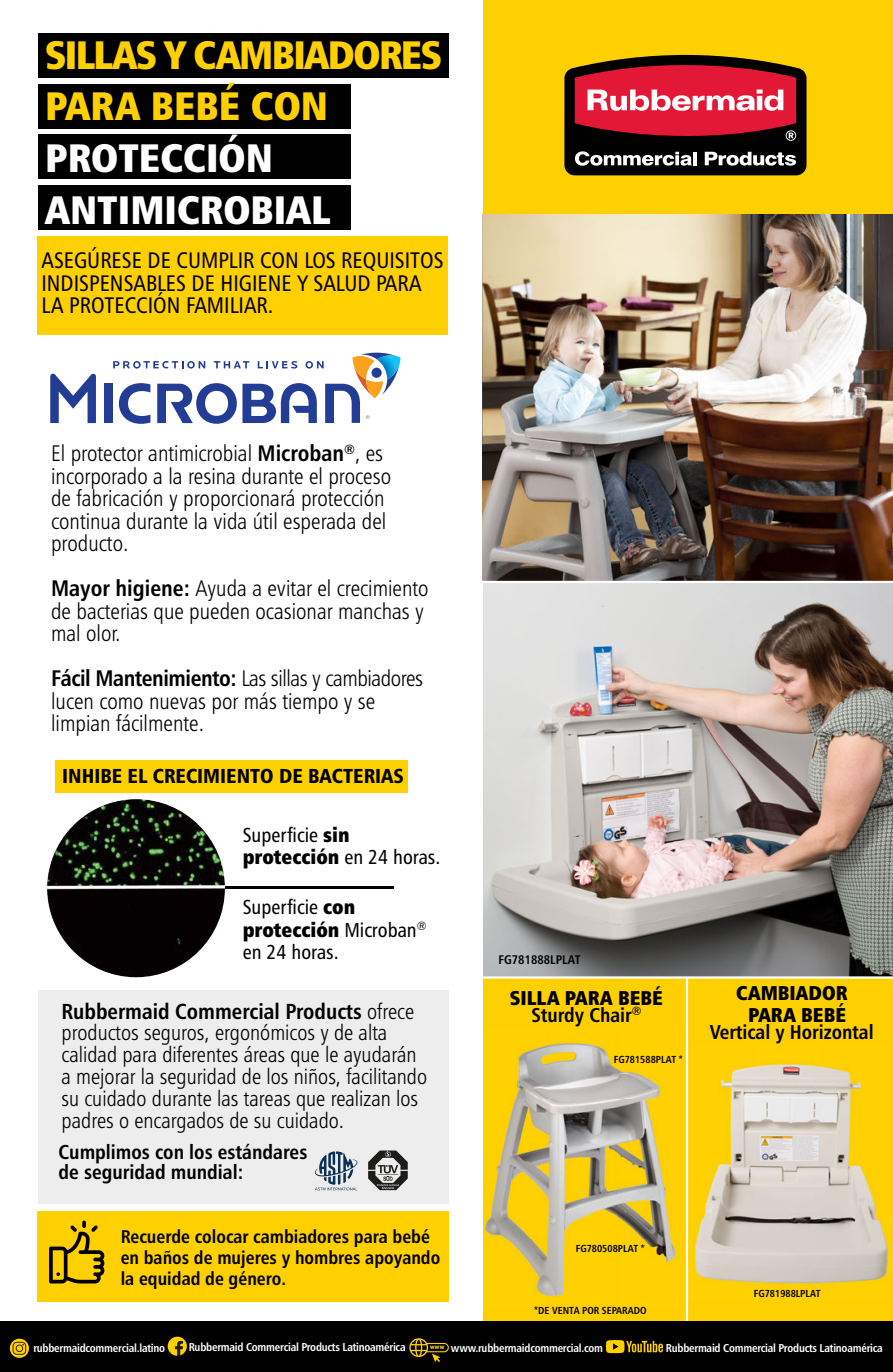
<style>
.page{position:relative;width:893px;height:1372px;background:#fff}
.page>*{position:absolute;margin:0;border:0;box-sizing:border-box;transform-origin:0 0}
.t1{font:39.82px/51.5px "Humanist 777 BT Extra Black Cond B";letter-spacing:-.04em;color:#ffd000}
.t2{font:39.82px/51.5px "Humanist 777 BT Extra Black Cond B";color:#fff}
.t3{font:22.5px/22.5px "Humanist 777 BT Light Condensed B";color:#000}
.t4{font:22.5px/22.5px "Humanist 777 BT Roman Condensed B";color:#000}
.t5{font:21.82px/21.8px "Humanist 777 BT Light Condensed B";color:#000}
.t6{font:21.82px "Humanist 777 BT Bold Condensed B";color:#000}
.t7{font:20.25px "Humanist 777 BT Extra Black Cond B";color:#000}
.t8{font:20.25px "Humanist 777 BT Roman Condensed B";color:#000}
.t9{font:20.25px "Humanist 777 BT Black Condensed B";color:#000}
.t10{font:20.03px/19.6px "Humanist 777 BT Bold Condensed B";color:#000}
.t11{font:20.03px/21.8px "Humanist 777 BT Extra Black Cond B";color:#000;text-align:center}
.t12{font:18.45px/20.9px "Humanist 777 BT Bold Condensed B";color:#000}
.t13{font:12.6px "Humanist 777 BT Bold Condensed B";color:#000}
.t14{font:11.47px "Humanist 777 BT Bold Condensed B";letter-spacing:-.02em;color:#fff}
.t15{font:10.12px "Humanist 777 BT Bold Condensed B";color:#000}
.s1{font-family:"Humanist 777 BT Bold Condensed B"}
.s2{font-family:"Humanist 777 BT Extra Black Cond B"}
.s3{font-family:"Humanist 777 BT Roman Condensed B"}
.s4{font-family:"Humanist 777 BT Light Condensed B"}
</style>
<div class="page">
<div style="left:483px;top:0;width:410px;height:1323px;background:#ffd000"></div>
<svg style="left:564px;top:54px;width:242px;height:121px;background:#883435"></svg>
<img style="left:483px;top:215px;width:410px;height:761px">
<div style="left:687px;top:976px;width:206px;height:357px;background:#ffd000"></div>
<img style="left:515px;top:1043px;width:147px;height:56px">
<img style="left:484px;top:1099px;width:183px;height:140px">
<img style="left:506px;top:1239px;width:161px;height:58px">
<img style="left:667px;top:1046px;width:222px;height:254px">
<img style="left:685px;top:1046px;width:1px;height:254px">
<hr style="left:686px;top:977px;width:2px;height:344px;background:#fff">
<hr style="left:481px;top:581px;width:412px;height:2px;background:#fff">
<hr style="left:482px;top:976px;width:411px;height:2px;background:#fff">
<div style="left:38px;top:990px;width:411px;height:213px;background:#ededed"></div>
<div style="left:0;top:1321px;width:892px;height:50px;background:#000"></div>
<svg style="left:168px;top:1336px;width:19px;height:19px"></svg>
<svg style="left:10px;top:1338px;width:19px;height:19px"></svg>
<svg style="left:13px;top:1341px;width:13px;height:13px"></svg>
<svg style="left:409px;top:1338px;width:40px;height:23px"></svg>
<svg style="left:606px;top:1340px;width:57px;height:12px"></svg>
<div style="left:39px;top:33px;width:410px;height:45px;background:#000"></div>
<div style="left:39px;top:134px;width:312px;height:45px;background:#000"></div>
<div style="left:39px;top:185px;width:312px;height:45px;background:#000"></div>
<div style="left:39px;top:84px;width:312px;height:45px;background:#000"></div>
<div style="left:55px;top:760px;width:353px;height:32px;background:#ffd000"></div>
<img style="left:47px;top:799px;width:178px;height:178px;border-radius:89px">
<hr style="left:225px;top:885px;width:168px;height:3px;background:#000">
<svg style="left:315px;top:1151px;width:42px;height:39px"></svg>
<svg style="left:368px;top:1150px;width:40px;height:40px"></svg>
<div style="left:38px;top:236px;width:410px;height:98px;background:#ffd000"></div>
<div style="left:104px;top:384px;width:9px;height:39px;background:#243d94"></div>
<svg style="left:50px;top:373px;width:46px;height:50px"></svg>
<svg style="left:113px;top:352px;width:288px;height:72px"></svg>
<div style="left:37px;top:1211px;width:412px;height:90px;background:#ffd000"></div>
<svg style="left:49px;top:1220px;width:55px;height:63px"></svg>
<h1 class="t1" style="left:45px;top:28px;width:398px">SILLAS Y CAMBIADORES<br>PARA BEBÉ CON</h1>
<h1 class="t2" style="left:45px;top:131px;width:287px">PROTECCIÓN<br>ANTIMICROBIAL</h1>
<p class="t4" style="left:41px;top:249px;width:403px">ASEGÚRESE DE CUMPLIR CON LOS REQUISITOS<br>INDISPENSABLES DE HIGIENE Y SALUD PARA<br>LA PROTECCIÓN FAMILIAR.</p>
<p class="t3" style="left:51px;top:442px;width:341px">El protector antimicrobial <span class="s1">Microban</span><sup>®</sup>, es incorporado a la resina durante el proceso de fabricación y proporcionará protección continua durante la vida útil esperada del producto.</p>
<p class="t3" style="left:51px;top:577px;width:379px"><span class="s1">Mayor higiene:</span> Ayuda a evitar el crecimiento de bacterias que pueden ocasionar manchas y mal olor.</p>
<p class="t3" style="left:51px;top:667px;width:374px"><span class="s1">Fácil Mantenimiento:</span> Las sillas y cambiadores lucen como nuevas por más tiempo y se limpian fácilmente.</p>
<p class="t9" style="left:62px;top:763px;width:343px">INHIBE EL CRECIMIENTO DE BACTERIAS</p>
<p class="t8" style="left:243px;top:821px;width:108px">Superficie <span class="s2">sin</span></p>
<p class="t7" style="left:243px;top:844px;width:199px">protección <span class="s3">en 24 horas.</span></p>
<p class="t8" style="left:243px;top:894px;width:114px">Superficie <span class="s2">con</span></p>
<p class="t7" style="left:243px;top:916px;width:185px">protección <span class="s3">Microban</span><sup>®</sup></p>
<p class="t8" style="left:243px;top:939px;width:98px">en 24 horas.</p>
<p class="t6" style="left:62px;top:997px;width:354px">Rubbermaid Commercial Products <span class="s4">ofrece</span></p>
<p class="t5" style="left:62px;top:1021px;width:367px">productos seguros, ergonómicos y de alta calidad para diferentes áreas que le ayudarán a mejorar la seguridad de los niños, facilitando su cuidado durante las tareas que realizan los padres o encargados de su cuidado.</p>
<p class="t10" style="left:58px;top:1141px;width:250px">Cumplimos con los estándares de seguridad mundial:</p>
<p class="t12" style="left:121px;top:1225px;width:321px">Recuerde colocar cambiadores para bebé en baños de mujeres y hombres apoyando la equidad de género.</p>
<p class="t13" style="left:499px;top:951px;width:84px">FG781888LPLAT</p>
<p class="t11" style="left:510px;top:986px;width:155px">SILLA PARA BEBÉ</p>
<p class="t10" style="left:531px;top:1004px;width:112px">Sturdy Chair<sup>®</sup></p>
<p class="t15" style="left:614px;top:1052px;width:70px">FG781588PLAT *</p>
<p class="t11" style="left:736px;top:981px;width:113px">CAMBIADOR<br>PARA BEBÉ</p>
<p class="t10" style="left:710px;top:1022px;width:165px">Vertical y Horizontal</p>
<p class="t15" style="left:576px;top:1242px;width:70px">FG780508PLAT *</p>
<p class="t15" style="left:534px;top:1304px;width:114px">*DE VENTA POR SEPARADO</p>
<p class="t15" style="left:754px;top:1286px;width:68px">FG781988LPLAT</p>
<p class="t14" style="left:33px;top:1340px;width:133px">rubbermaidcommercial.latino</p>
<p class="t14" style="left:189px;top:1339px;width:218px">Rubbermaid Commercial Products Latinoamérica</p>
<p class="t14" style="left:430px;top:1340px;width:175px"><sup>www</sup> www.rubbermaidcommercial.com</p>
<p class="t14" style="left:666px;top:1340px;width:218px">Rubbermaid Commercial Products Latinoamérica</p>
</div>
